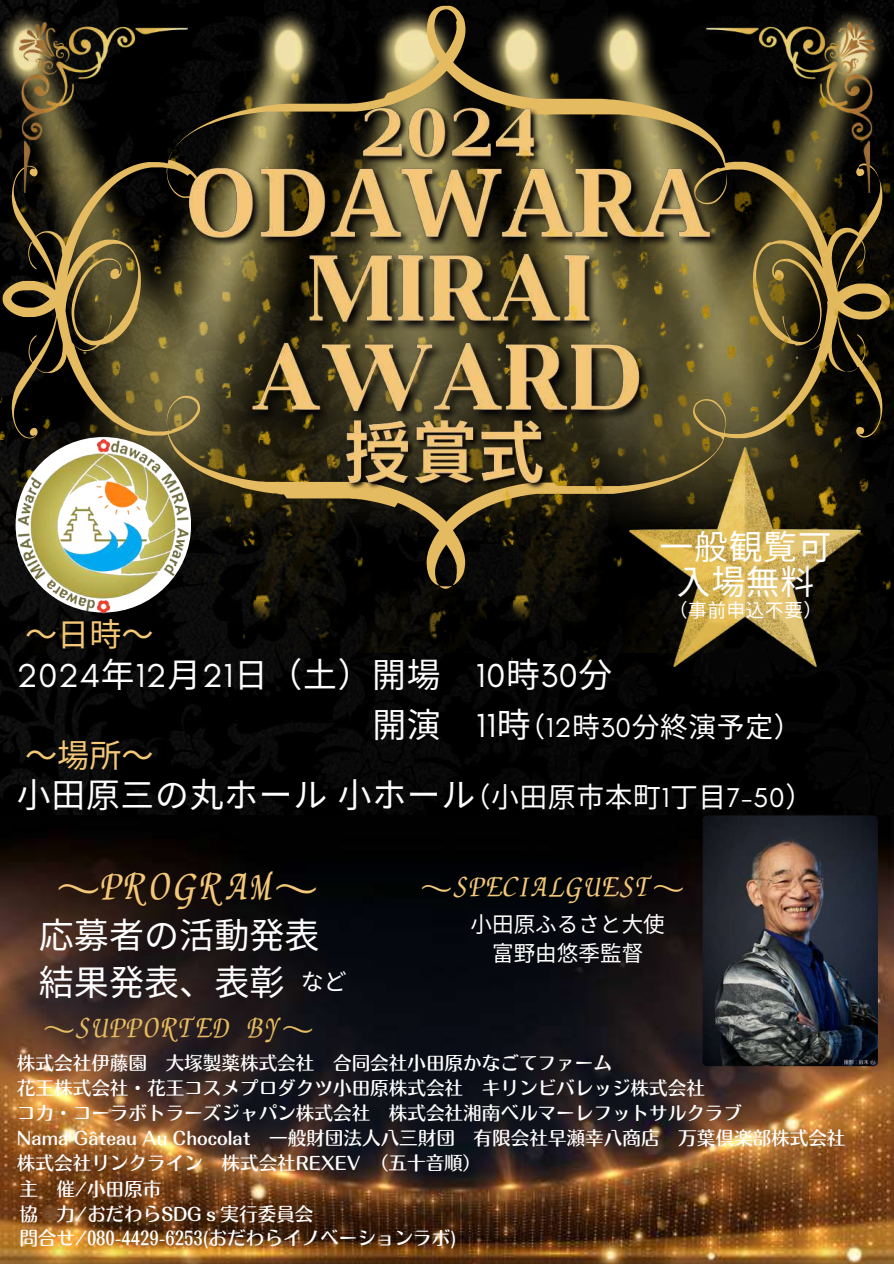
<style>
.page{position:relative;width:894px;height:1264px;background:#fff}
.page>*{position:absolute;margin:0;border:0;box-sizing:border-box;transform-origin:0 0}
.t1{font:300 44.1px "AR Gyokaisho JIS";color:#f4c878}
.t2{font:35.1px/47.2px "Noto Sans CJ Ksc";color:#fff}
.t3{font:33.75px/34.8px "Noto Sans CJ Ksc";letter-spacing:.02em;color:#fff;text-align:center}
.t4{font:33.75px "Glacial Indifference";letter-spacing:.02em;color:#fff}
.t5{font:300 32.1px "AR Gyokaisho JIS";color:#f4c878}
.t6{font:300 32.1px "AR Gyokaisho JIS";color:#e5bb61}
.t7{font:32.1px "Noto Sans CJ Ksc";color:#f4c878}
.t8{font:27.75px "Noto Sans CJ Ksc";color:#fff}
.t9{font:23.1px "Noto Sans CJ Ksc";color:#fff}
.t10{font:21.6px/29.2px "Noto Sans CJ Ksc";color:#fff;text-align:center}
.t11{font:18.75px "Noto Sans CJ Ksc";letter-spacing:.02em;color:#fff}
.t12{font:18.6px/24.8px "Motoya Ma Aporo Std W4";color:#fff}
.s1{font-family:"Noto Sans CJ Ksc"}
.s2{font-family:"Glacial Indifference"}
.s3{font-size:27.75px}
.s4{font-family:"Glacial Indifference";font-size:27.75px}
</style>
<div class="page">
<img style="left:0;top:0;width:893px;height:1263px">
<img style="left:0;top:589px;width:416px;height:63px">
<svg style="left:3px;top:6px;width:886px;height:583px;background:#3c3620"></svg>
<img style="left:706px;top:22px;width:167px;height:58px">
<img style="left:20px;top:23px;width:167px;height:169px">
<img style="left:181px;top:137px;width:176px;height:128px">
<img style="left:302px;top:199px;width:114px;height:89px">
<img style="left:246px;top:288px;width:170px;height:196px">
<img style="left:357px;top:69px;width:190px;height:141px">
<img style="left:416px;top:80px;width:477px;height:596px">
<img style="left:0;top:430px;width:240px;height:193px">
<img style="left:0;top:815px;width:892px;height:448px">
<img style="left:629px;top:447px;width:231px;height:219px">
<img style="left:340px;top:406px;width:213px;height:117px">
<img style="left:702px;top:815px;width:175px;height:251px;border-radius:4px">
<h3 class="t7" style="left:25px;top:608px;width:127px">～日時～</h3>
<h3 class="t3" style="left:659px;top:527px;width:173px">一般観覧可入場無料</h3>
<p class="t11" style="left:668px;top:595px;width:155px">（事前申込不要）</p>
<h3 class="t4" style="left:17px;top:654px;width:595px">2024<span class="s1">年</span>12<span class="s1">月</span> 21<span class="s1">日（土）開場</span> 10<span class="s1">時</span>30<span class="s1">分</span></h3>
<h3 class="t3" style="left:372px;top:705px;width:160px">開演 <span class="s2">11</span>時</h3>
<h3 class="t8" style="left:517px;top:705px;width:285px">（<span class="s2">12</span>時<span class="s2">30</span>分終演予定）</h3>
<h3 class="t7" style="left:25px;top:729px;width:127px">～場所～</h3>
<h3 class="t3" style="left:17px;top:775px;width:797px">小田原三の丸ホール小ホール<span class="s3">（小田原市本町</span><span class="s4">1</span><span class="s3">丁目</span> <span class="s4">7-50</span><span class="s3">）</span></h3>
<h1 class="t1" style="left:56px;top:866px;width:263px">～PROGRAM～</h1>
<h3 class="t5" style="left:420px;top:872px;width:265px">～SPECIALGUEST～</h3>
<p class="t10" style="left:470px;top:908px;width:196px">小田原ふるさと大使富野由悠季監督</p>
<h2 class="t2" style="left:39px;top:909px;width:280px">応募者の活動発表結果発表、表彰</h2>
<p class="t9" style="left:301px;top:963px;width:48px">など</p>
<h3 class="t6" style="left:43px;top:1012px;width:272px">～SUPPORTED BY～</h3>
<p class="t12" style="left:17px;top:1051px;width:829px">株式会社伊藤園 大塚製薬株式会社 合同会社小田原かなごてファーム<br>花王株式会社・花王コスメプロダクツ小田原株式会社 キリンビバレッジ株式会社<br>コカ・コーラボトラーズジャパン株式会社 株式会社湘南ベルマーレフットサルクラブ<br>Nama Gâteau Au Chocolat 一般財団法人八三財団 有限会社早瀬幸八商店 万葉倶楽部株式会社株式会社リンクライン 株式会社REXEV （五十音順）</p>
<p class="t12" style="left:19px;top:1176px;width:438px">主 催/小田原市<br>協 力/おだわらSDGｓ実行委員会<br>問合せ/080-4429-6253(おだわらイノベーションラボ)</p>
</div>
